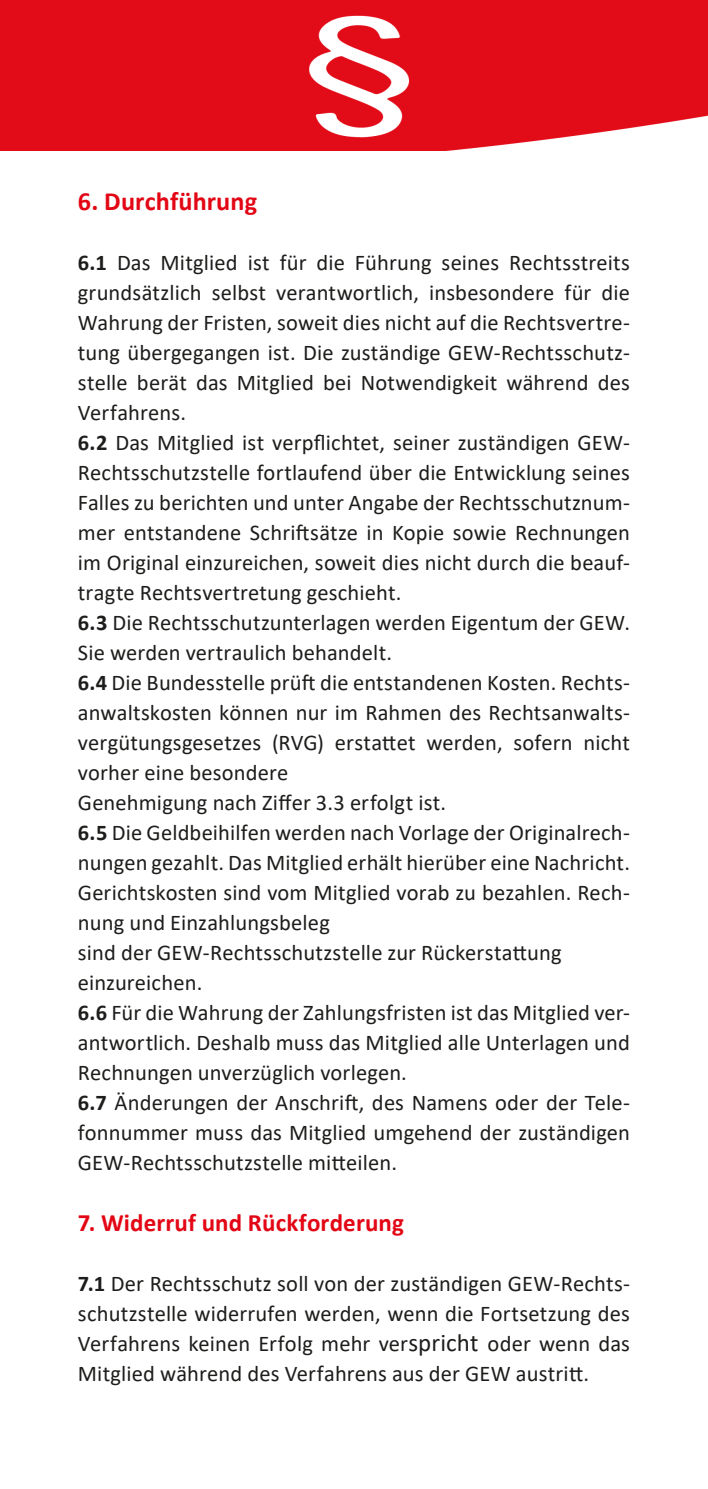
<style>
.page{position:relative;width:708px;height:1489px;background:#fff}
.page>*{position:absolute;margin:0;border:0;box-sizing:border-box;transform-origin:0 0}
.t1{font:700 26.25px "Calibri";letter-spacing:.005em;color:#e30614}
.t2{font:700 25px "Calibri";letter-spacing:.005em;color:#e30614}
.t3{font:22.5px/30px "Calibri";letter-spacing:.005em;color:#1d1d1b}
.s1{font-weight:700}
.s2{font-size:25px}
</style>
<div class="page">
<img style="left:0;top:0;width:708px;height:150px">
<p class="t1" style="left:78px;top:183px;width:181px">6. Durchführung</p>
<p class="t3" style="left:78px;top:247px;width:554px"><span class="s1">6.1</span> Das Mitglied ist für die Führung seines Rechtsstreits grundsätzlich selbst verantwortlich, insbesondere für die Wahrung der Fristen, soweit dies nicht auf die Rechtsvertre&shy;tung übergegangen ist. Die zuständige GEW-Rechtsschutz&shy;stelle berät das Mitglied bei Notwendigkeit während des Verfahrens.<br><span class="s1">6.2</span> Das Mitglied ist verpflichtet, seiner zuständigen GEW-Rechtsschutzstelle fortlaufend über die Entwicklung seines Falles zu berichten und unter Angabe der Rechtsschutznum&shy;mer entstandene Schriftsätze in Kopie sowie Rechnungen im Original einzureichen, soweit dies nicht durch die beauf&shy;tragte Rechtsvertretung geschieht.<br><span class="s1">6.3</span> Die Rechtsschutzunterlagen werden Eigentum der GEW.<br>Sie werden vertraulich behandelt.<br><span class="s1">6.4</span> Die Bundesstelle prüft die entstandenen Kosten. Rechts&shy;anwaltskosten können nur im Rahmen des Rechtsanwalts&shy;vergütungsgesetzes (RVG) erstattet werden, sofern nicht vorher eine besondere<br>Genehmigung nach Ziffer 3.3 erfolgt ist.<br><span class="s1">6.5</span> Die Geldbeihilfen werden nach Vorlage der Originalrech&shy;nungen gezahlt. Das Mitglied erhält hierüber eine Nachricht.<br>Gerichtskosten sind vom Mitglied vorab zu bezahlen. Rech&shy;nung und Einzahlungsbeleg<br>sind der GEW-Rechtsschutzstelle zur Rückerstattung einzureichen.<br><span class="s1">6.6</span> Für die Wahrung der Zahlungsfristen ist das Mitglied ver&shy;antwortlich. Deshalb muss das Mitglied alle Unterlagen und Rechnungen unverzüglich vorlegen.<br><span class="s1">6.7</span> Änderungen der Anschrift, des Namens oder der Tele&shy;fonnummer muss das Mitglied umgehend der zuständigen GEW-Rechtsschutzstelle mitteilen.</p>
<p class="t2" style="left:78px;top:1204px;width:328px">7. Widerruf und Rückforderung</p>
<p class="t3" style="left:78px;top:1267px;width:554px;text-align:justify"><span class="s1">7.1</span> Der Rechtsschutz soll von der zuständigen GEW-Rechts&shy;schutzstelle widerrufen werden, wenn die Fortsetzung des Verfahrens keinen Erfolg mehr ver<span class="s2">spricht</span> oder wenn das Mitglied während des Verfahrens aus der GEW austritt.</p>
</div>
